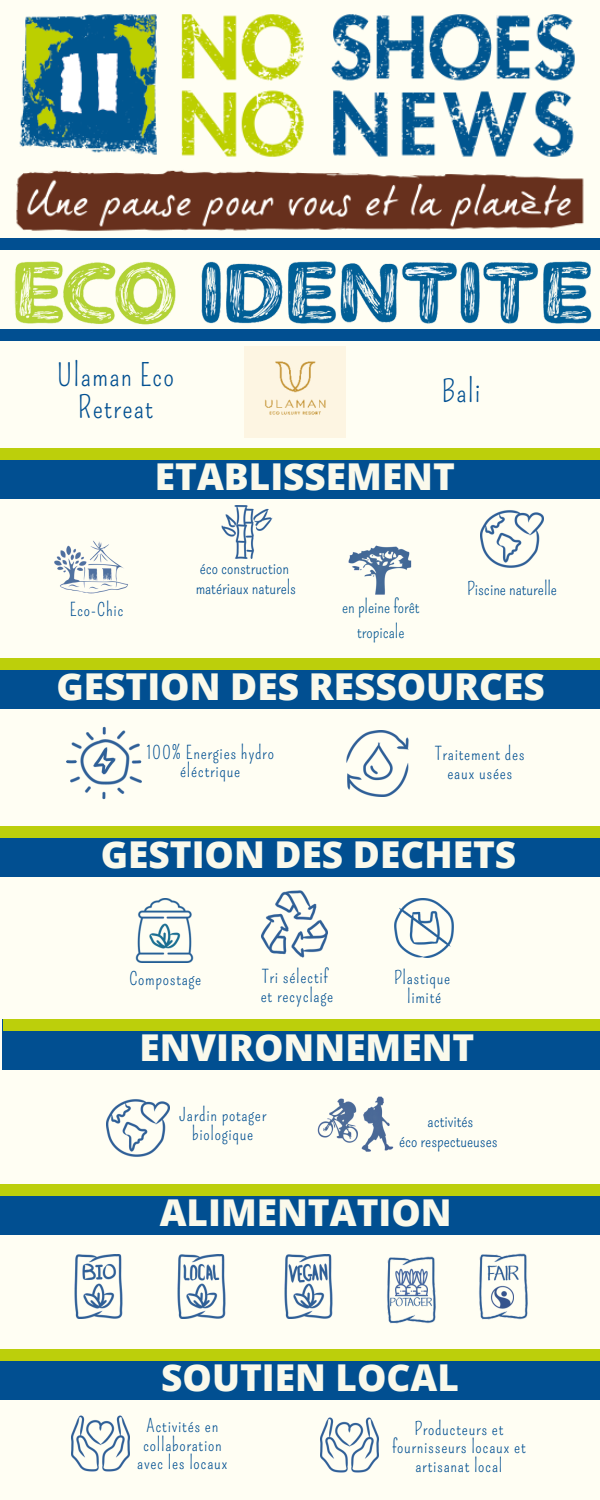
<style>
.page{position:relative;width:600px;height:1500px;background:#fffef3}
.page>*{position:absolute;margin:0;border:0;box-sizing:border-box;transform-origin:0 0}
.t1{font:800 37px "Open Sans";color:#faf9eb}
.t2{font:30.3px/31.5px "Pompiere";letter-spacing:.04em;color:#014f91;text-align:center}
.t3{font:18px/18.8px "Pompiere";letter-spacing:.04em;color:#014f91;text-align:center}
.t4{font:18px/19.9px "Pompiere";color:#014f91}
.t5{font:18px/24.8px "Pompiere";color:#065892;text-align:center}
</style>
<div class="page">
<div style="left:0;top:1185px;width:600px;height:50px;background:#014f91"></div>
<div style="left:0;top:1185px;width:600px;height:11px;background:#bccf0b"></div>
<div style="left:0;top:826px;width:600px;height:50px;background:#014f91"></div>
<div style="left:0;top:826px;width:600px;height:11px;background:#bccf0b"></div>
<div style="left:3px;top:1019px;width:597px;height:51px;background:#014f91"></div>
<div style="left:4px;top:1019px;width:596px;height:12px;background:#bccf0b"></div>
<div style="left:0;top:658px;width:600px;height:50px;background:#014f91"></div>
<div style="left:0;top:658px;width:600px;height:11px;background:#bccf0b"></div>
<div style="left:0;top:448px;width:600px;height:50px;background:#014f91"></div>
<div style="left:0;top:448px;width:600px;height:11px;background:#bccf0b"></div>
<img style="left:16px;top:14px;width:568px;height:217px">
<img style="left:14px;top:261px;width:578px;height:64px">
<div style="left:0;top:238px;width:600px;height:12px;background:#014f91"></div>
<div style="left:0;top:330px;width:600px;height:11px;background:#014f91"></div>
<img style="left:349px;top:545px;width:63px;height:50px">
<img style="left:261px;top:891px;width:67px;height:67px">
<img style="left:395px;top:899px;width:59px;height:59px">
<img style="left:67px;top:726px;width:75px;height:74px">
<img style="left:221px;top:506px;width:52px;height:52px">
<div style="left:0;top:1349px;width:600px;height:50px;background:#014f91"></div>
<div style="left:0;top:1349px;width:600px;height:11px;background:#bccf0b"></div>
<img style="left:320px;top:1417px;width:58px;height:56px">
<img style="left:317px;top:1096px;width:77px;height:56px">
<img style="left:245px;top:346px;width:100px;height:92px">
<img style="left:55px;top:540px;width:73px;height:54px">
<img style="left:481px;top:510px;width:63px;height:58px">
<img style="left:346px;top:730px;width:63px;height:66px">
<img style="left:135px;top:898px;width:59px;height:65px">
<img style="left:148px;top:921px;width:34px;height:27px">
<img style="left:177px;top:1255px;width:49px;height:64px">
<img style="left:74px;top:1255px;width:49px;height:64px">
<img style="left:284px;top:1255px;width:49px;height:64px">
<img style="left:387px;top:1256px;width:49px;height:68px">
<img style="left:395px;top:1266px;width:32px;height:32px">
<img style="left:390px;top:1298px;width:42px;height:9px">
<img style="left:479px;top:1253px;width:49px;height:67px">
<img style="left:488px;top:1265px;width:34px;height:17px">
<img style="left:106px;top:1099px;width:63px;height:58px">
<img style="left:72px;top:1415px;width:58px;height:57px">
<h2 class="t2" style="left:57px;top:360px;width:119px">Ulaman Eco<br>Retreat</h2>
<h2 class="t2" style="left:442px;top:376px;width:40px">Bali</h2>
<p class="t3" style="left:70px;top:601px;width:55px">Eco-Chic</p>
<h1 class="t1" style="left:155px;top:451px;width:302px">ETABLISSEMENT</h1>
<p class="t4" style="left:196px;top:558px;width:102px">éco construction matériaux naturels</p>
<p class="t5" style="left:342px;top:595px;width:79px">en pleine forêt tropicale</p>
<p class="t4" style="left:467px;top:579px;width:91px">Piscine naturelle</p>
<h1 class="t1" style="left:57px;top:661px;width:490px">GESTION DES RESSOURCES</h1>
<p class="t3" style="left:147px;top:743px;width:129px">100% Energies hydro éléctrique</p>
<p class="t3" style="left:435px;top:745px;width:91px">Traitement des eaux usées</p>
<h1 class="t1" style="left:101px;top:829px;width:417px">GESTION DES DECHETS</h1>
<p class="t3" style="left:129px;top:969px;width:73px">Compostage</p>
<p class="t3" style="left:261px;top:967px;width:74px;text-align:left">Tri sélectif et recyclage</p>
<p class="t3" style="left:394px;top:969px;width:58px">Plastique limité</p>
<h1 class="t1" style="left:139px;top:1022px;width:336px">ENVIRONNEMENT</h1>
<p class="t3" style="left:179px;top:1106px;width:89px">Jardin potager biologique</p>
<p class="t4" style="left:399px;top:1111px;width:100px;text-align:center">activités<br>éco respectueuses</p>
<h1 class="t1" style="left:160px;top:1187px;width:293px">ALIMENTATION</h1>
<h1 class="t1" style="left:161px;top:1352px;width:299px">SOUTIEN LOCAL</h1>
<p class="t3" style="left:137px;top:1416px;width:92px">Activités en collaboration avec les locaux</p>
<p class="t3" style="left:392px;top:1419px;width:135px">Producteurs et fournisseurs locaux et artisanat local</p>
</div>
